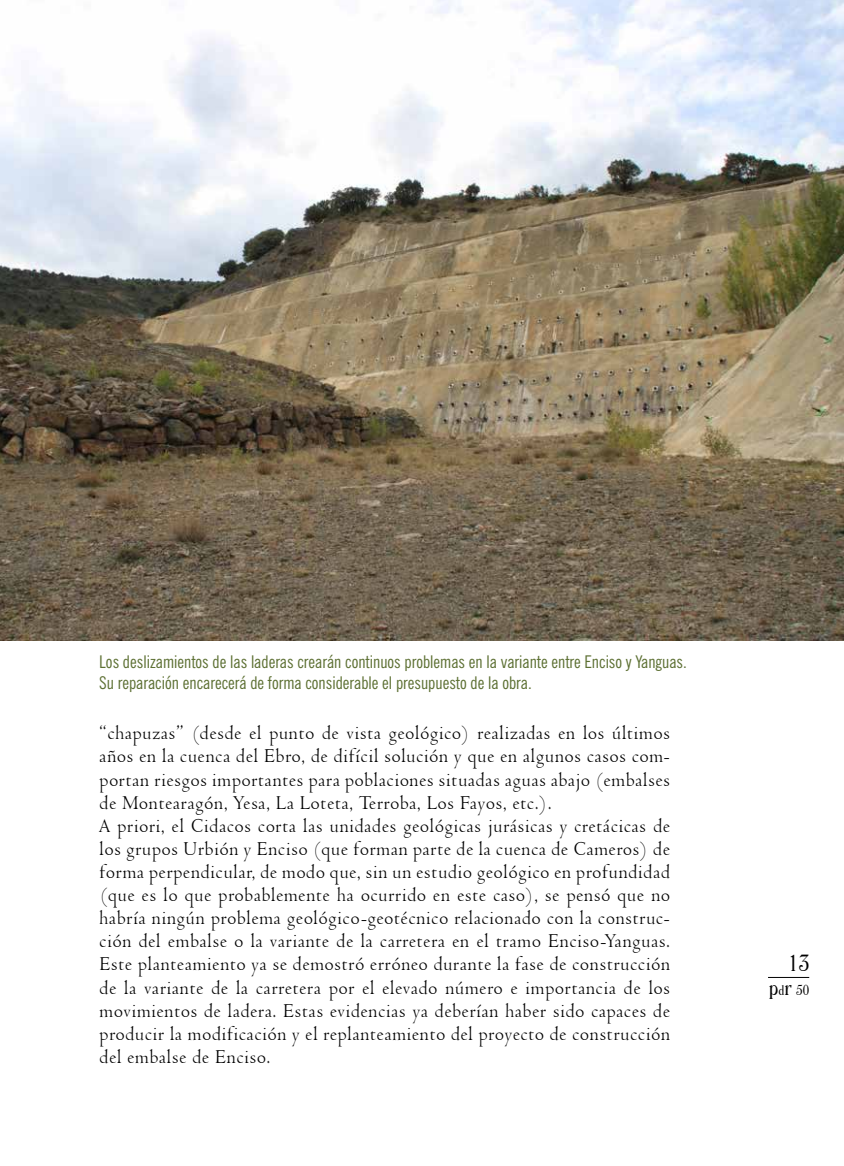
<style>
.page{position:relative;width:844px;height:1166px;background:#fff}
.page>*{position:absolute;margin:0;border:0;box-sizing:border-box;transform-origin:0 0}
.t1{font:300 condensed 22.75px "Windsor BT";color:#000}
.t2{font:21px/23.1px "Venetian 301 BT";letter-spacing:.01em;color:#000;scale:.95 1}
.t3{font:condensed 17.5px/21px "News Gothic BT";color:#5d7033}
.t4{font:300 condensed 14px "Windsor BT";color:#000}
.s1{font-size:22.75px}
</style>
<div class="page">
<hr style="left:767px;top:977px;width:42px;height:1px;background:#000">
<img style="left:0;top:0;width:843px;height:641px">
<p class="t3" style="left:99px;top:651px;width:589px">Los deslizamientos de las laderas crearán continuos problemas en la variante entre Enciso y Yanguas.<br>Su reparación encarecerá de forma considerable el presupuesto de la obra.</p>
<p class="t2" style="left:99px;top:722px;width:602px">“chapuzas” (desde el punto de vista geológico) realizadas en los últimos años en la cuenca del Ebro, de difícil solución y que en algunos casos com&shy;portan riesgos importantes para poblaciones situadas aguas abajo (embalses de Montearagón, Yesa, La Loteta, Terroba, Los Fayos, etc.).<br>A priori, el Cidacos corta las unidades geológicas jurásicas y cretácicas de los grupos Urbión y Enciso (que forman parte de la cuenca de Cameros) de forma perpendicular, de modo que, sin un estudio geológico en profundidad (que es lo que probablemente ha ocurrido en este caso), se pensó que no habría ningún problema geológico-geotécnico relacionado con la construc&shy;ción del embalse o la variante de la carretera en el tramo Enciso-Yanguas.<br>Este planteamiento ya se demostró erróneo durante la fase de construcción de la variante de la carretera por el elevado número e importancia de los movimientos de ladera. Estas evidencias ya deberían haber sido capaces de producir la modificación y el replanteamiento del proyecto de construcción del embalse de Enciso.</p>
<p class="t1" style="left:788px;top:948px;width:23px">13</p>
<p class="t4" style="left:768px;top:981px;width:42px"><span class="s1">p</span>d<span class="s1">r</span> 50</p>
</div>
